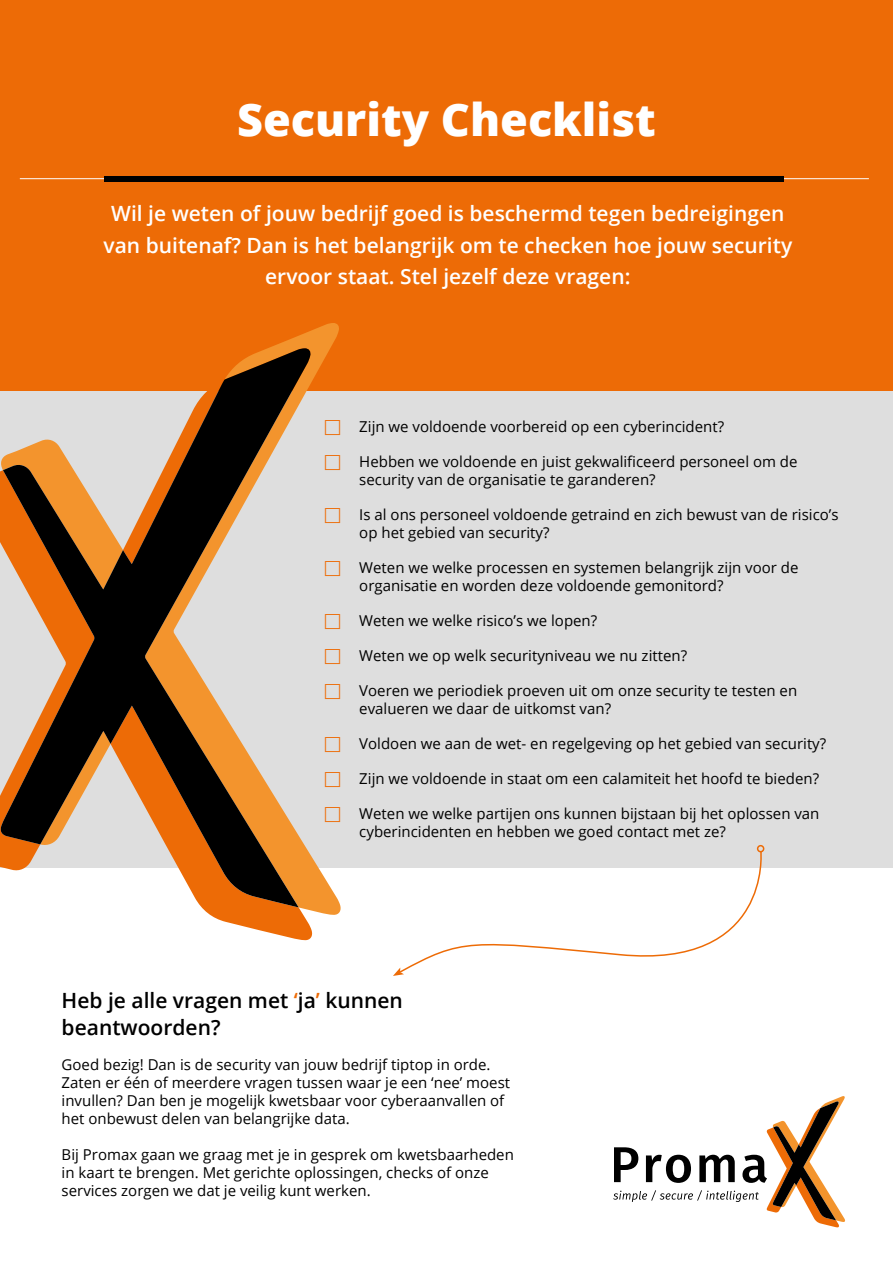
<style>
.page{position:relative;width:893px;height:1263px;background:#fff}
.page>*{position:absolute;margin:0;border:0;box-sizing:border-box;transform-origin:0 0}
.t1{font:800 45px "Open Sans";color:#fff}
.t2{font:600 21px/31.5px "Open Sans";color:#fff;text-align:center}
.t3{font:600 21px/27px "Open Sans";color:#000}
.t4{font:15px/18px "Open Sans";color:#000}
.s1{color:#ed6b06}
</style>
<div class="page">
<div style="left:0;top:0;width:893px;height:391px;background:#ed6b06"></div>
<div style="left:0;top:391px;width:893px;height:476px;background:#dedede"></div>
<svg style="left:613px;top:1096px;width:232px;height:131px"></svg>
<svg style="left:210px;top:915px;width:103px;height:25px;fill:#ed6b06"></svg>
<svg style="left:201px;top:323px;width:141px;height:592px"></svg>
<svg style="left:0;top:348px;width:311px;height:559px"></svg>
<hr style="left:20px;top:178px;width:849px;height:1px;background:#fff">
<div style="left:105px;top:176px;width:679px;height:6px;background:#000"></div>
<svg style="left:398px;top:850px;width:373px;height:121px"></svg>
<div style="left:757px;top:845px;width:7px;height:7px;border:2px solid #ed6b06;border-radius:50%"></div>
<svg style="left:393px;top:967px;width:11px;height:9px"></svg>
<svg style="left:325px;top:420px;width:15px;height:15px"></svg>
<svg style="left:325px;top:455px;width:15px;height:15px"></svg>
<svg style="left:325px;top:508px;width:15px;height:15px"></svg>
<svg style="left:325px;top:561px;width:15px;height:15px"></svg>
<svg style="left:325px;top:614px;width:15px;height:15px"></svg>
<svg style="left:325px;top:649px;width:15px;height:15px"></svg>
<svg style="left:325px;top:684px;width:15px;height:15px"></svg>
<svg style="left:325px;top:737px;width:15px;height:15px"></svg>
<svg style="left:325px;top:772px;width:15px;height:15px"></svg>
<svg style="left:325px;top:807px;width:15px;height:15px"></svg>
<h1 class="t1" style="left:237px;top:86px;width:420px">Security Checklist</h1>
<h2 class="t2" style="left:104px;top:197px;width:690px">Wil je weten of jouw bedrijf goed is beschermd tegen bedreigingen van buitenaf? Dan is het belangrijk om te checken hoe jouw security ervoor staat. Stel jezelf deze vragen:</h2>
<p class="t4" style="left:359px;top:417px;width:366px">Zijn we voldoende voorbereid op een cyberincident?</p>
<p class="t4" style="left:359px;top:452px;width:440px">Hebben we voldoende en juist gekwalificeerd personeel om de security van de organisatie te garanderen?</p>
<p class="t4" style="left:359px;top:505px;width:481px">Is al ons personeel voldoende getraind en zich bewust van de risico’s op het gebied van security?</p>
<p class="t4" style="left:359px;top:558px;width:441px">Weten we welke processen en systemen belangrijk zijn voor de organisatie en worden deze voldoende gemonitord?</p>
<p class="t4" style="left:359px;top:611px;width:239px">Weten we welke risico’s we lopen?</p>
<p class="t4" style="left:359px;top:646px;width:329px">Weten we op welk securityniveau we nu zitten?</p>
<p class="t4" style="left:359px;top:681px;width:439px">Voeren we periodiek proeven uit om onze security te testen en evalueren we daar de uitkomst van?</p>
<p class="t4" style="left:359px;top:734px;width:468px">Voldoen we aan de wet- en regelgeving op het gebied van security?</p>
<p class="t4" style="left:359px;top:769px;width:461px">Zijn we voldoende in staat om een calamiteit het hoofd te bieden?</p>
<p class="t4" style="left:359px;top:804px;width:462px">Weten we welke partijen ons kunnen bijstaan bij het oplossen van cyberincidenten en hebben we goed contact met ze?</p>
<h2 class="t3" style="left:62px;top:986px;width:343px">Heb je alle vragen met <span class="s1">‘</span>ja<span class="s1">’</span> kunnen beantwoorden?</h2>
<p class="t4" style="left:62px;top:1055px;width:450px">Goed bezig! Dan is de security van jouw bedrijf tiptop in orde.<br>Zaten er één of meerdere vragen tussen waar je een ‘nee’ moest invullen? Dan ben je mogelijk kwetsbaar voor cyberaanvallen of het onbewust delen van belangrijke data.</p>
<p class="t4" style="left:62px;top:1145px;width:454px">Bij Promax gaan we graag met je in gesprek om kwetsbaarheden in kaart te brengen. Met gerichte oplossingen, checks of onze services zorgen we dat je veilig kunt werken.</p>
</div>
